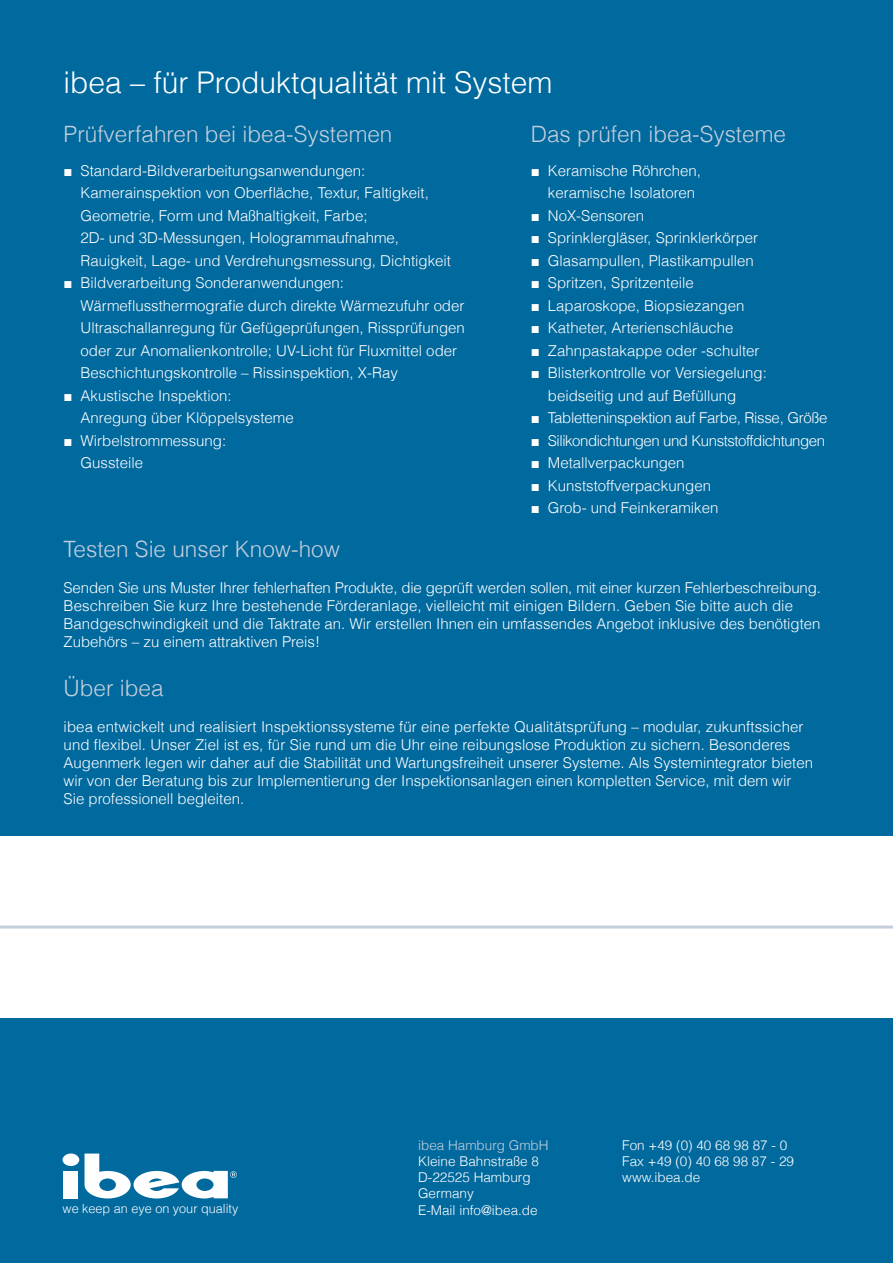
<style>
.page{position:relative;width:893px;height:1263px;background:#fff}
.page>*{position:absolute;margin:0;border:0;box-sizing:border-box;transform-origin:0 0}
.t1{font:300 30px "Helvetica";color:#fff}
.t2{font:300 22.5px "Helvetica";color:#c5cfdc}
.t3{font:300 15px/22.5px "Helvetica";color:#fff}
.t4{font:300 15px "Helvetica";letter-spacing:-.03em;color:#fff}
.t5{font:300 15px "Helvetica";letter-spacing:-.02em;color:#fff}
.t6{font:300 13.5px/16.2px "Helvetica";color:#fff}
.t7{font:300 13.5px "Helvetica";color:#c5cfdc}
.t8{font:300 12.6px "Helvetica";color:#fff}
.s1{font-family:"Arial";font-weight:400}
</style>
<div class="page">
<img style="left:892px;top:0;width:1px;height:836px">
<div style="left:0;top:0;width:892px;height:836px;background:#00699e"></div>
<div style="left:0;top:1018px;width:893px;height:245px;background:#00699e"></div>
<hr style="left:0;top:925px;width:893px;height:3px;background:#c5cfdc">
<div style="left:63px;top:1153px;width:16px;height:13px;background:#fff;border-radius:50%"></div>
<div style="left:63px;top:1171px;width:15px;height:27px;background:#fff"></div>
<svg style="left:85px;top:1153px;width:152px;height:45px"></svg>
<h1 class="t1" style="left:64px;top:58px;width:490px">ibea – für Produktqualität mit System</h1>
<h2 class="t2" style="left:64px;top:116px;width:330px">Prüfverfahren bei ibea-Systemen</h2>
<h2 class="t2" style="left:531px;top:116px;width:257px">Das prüfen ibea-Systeme</h2>
<p class="t3" style="left:81px;top:159px;width:372px;text-indent:-17px"><span class="s1">■</span> Standard-Bildverarbeitungsanwendungen:<br>Kamerainspektion von Oberfläche, Textur, Faltigkeit, Geometrie, Form und Maßhaltigkeit, Farbe;<br>2D- und 3D-Messungen, Hologrammaufnahme, Rauigkeit, Lage- und Verdrehungsmessung, Dichtigkeit</p>
<p class="t3" style="left:81px;top:271px;width:386px;text-indent:-17px"><span class="s1">■</span> Bildverarbeitung Sonderanwendungen:<br>Wärmeflussthermografie durch direkte Wärmezufuhr oder Ultraschallanregung für Gefügeprüfungen, Rissprüfungen oder zur Anomalienkontrolle; UV-Licht für Fluxmittel oder Beschichtungskontrolle – Rissinspektion, X-Ray</p>
<p class="t3" style="left:81px;top:384px;width:215px;text-indent:-17px"><span class="s1">■</span> Akustische Inspektion:<br>Anregung über Klöppelsysteme</p>
<p class="t3" style="left:81px;top:429px;width:147px;text-indent:-17px"><span class="s1">■</span> Wirbelstrommessung:<br>Gussteile</p>
<p class="t3" style="left:548px;top:159px;width:155px;text-indent:-17px"><span class="s1">■</span> Keramische Röhrchen, keramische Isolatoren</p>
<p class="t3" style="left:531px;top:204px;width:115px"><span class="s1">■</span> NoX-Sensoren</p>
<p class="t3" style="left:531px;top:226px;width:229px"><span class="s1">■</span> Sprinklergläser, Sprinklerkörper</p>
<p class="t3" style="left:531px;top:249px;width:224px"><span class="s1">■</span> Glasampullen, Plastikampullen</p>
<p class="t3" style="left:531px;top:271px;width:164px"><span class="s1">■</span> Spritzen, Spritzenteile</p>
<p class="t3" style="left:531px;top:294px;width:215px"><span class="s1">■</span> Laparoskope, Biopsiezangen</p>
<p class="t3" style="left:531px;top:316px;width:204px"><span class="s1">■</span> Katheter, Arterienschläuche</p>
<p class="t3" style="left:531px;top:339px;width:230px"><span class="s1">■</span> Zahnpastakappe oder -schulter</p>
<p class="t3" style="left:548px;top:361px;width:220px;text-indent:-17px"><span class="s1">■</span> Blisterkontrolle vor Versiegelung: beidseitig und auf Befüllung</p>
<p class="t5" style="left:531px;top:406px;width:298px"><span class="s1">■</span> Tabletteninspektion auf Farbe, Risse, Größe</p>
<p class="t4" style="left:531px;top:428px;width:296px"><span class="s1">■</span> Silikondichtungen und Kunststoffdichtungen</p>
<p class="t3" style="left:531px;top:451px;width:155px"><span class="s1">■</span> Metallverpackungen</p>
<p class="t3" style="left:531px;top:474px;width:182px"><span class="s1">■</span> Kunststoffverpackungen</p>
<p class="t3" style="left:531px;top:496px;width:189px"><span class="s1">■</span> Grob- und Feinkeramiken</p>
<h2 class="t2" style="left:64px;top:531px;width:278px">Testen Sie unser Know-how</h2>
<p class="t3" style="left:64px;top:578px;width:759px;line-height:18px">Senden Sie uns Muster Ihrer fehlerhaften Produkte, die geprüft werden sollen, mit einer kurzen Fehlerbeschreibung.<br>Beschreiben Sie kurz Ihre bestehende Förderanlage, vielleicht mit einigen Bildern. Geben Sie bitte auch die Bandgeschwindigkeit und die Taktrate an. Wir erstellen Ihnen ein umfassendes Angebot inklusive des benötigten Zubehörs – zu einem attraktiven Preis!</p>
<h2 class="t2" style="left:64px;top:670px;width:102px">Über ibea</h2>
<p class="t3" style="left:64px;top:717px;width:751px;line-height:18px">ibea entwickelt und realisiert Inspektionssysteme für eine perfekte Qualitätsprüfung – modular, zukunftssicher und flexibel. Unser Ziel ist es, für Sie rund um die Uhr eine reibungslose Produktion zu sichern. Besonderes Augenmerk legen wir daher auf die Stabilität und Wartungsfreiheit unserer Systeme. Als Systemintegrator bieten wir von der Beratung bis zur Implementierung der Inspektionsanlagen einen kompletten Service, mit dem wir Sie professionell begleiten.</p>
<p class="t8" style="left:63px;top:1198px;width:177px">we keep an eye on your quality</p>
<p class="t7" style="left:418px;top:1134px;width:132px">ibea Hamburg GmbH</p>
<p class="t6" style="left:418px;top:1152px;width:122px">Kleine Bahnstraße 8<br>D-22525 Hamburg<br>Germany<br>E-Mail info@ibea.de</p>
<p class="t6" style="left:622px;top:1136px;width:173px">Fon +49 (0) 40 68 98 87 - 0<br>Fax +49 (0) 40 68 98 87 - 29 www.ibea.de</p>
</div>
